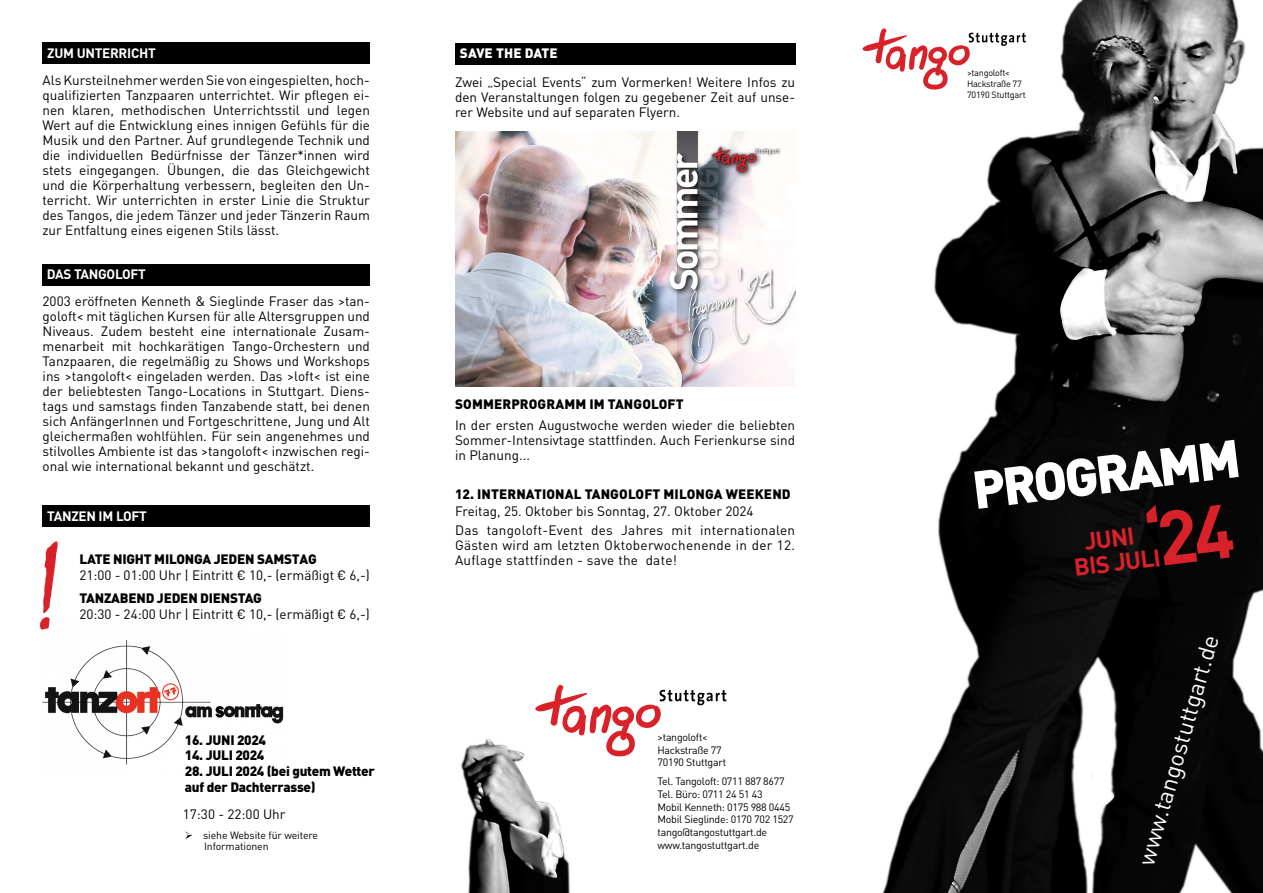
<style>
.page{position:relative;width:1263px;height:893px;background:#fff}
.page>*{position:absolute;margin:0;border:0;box-sizing:border-box;transform-origin:0 0}
.t1{font:124.5px "Mistral";color:#d92129;scale:.78 1}
.t2{font:900 52.5px "DINOT";color:#fff}
.t3{font:700 24px "DINOT";color:#d92129}
.t4{font:23.55px "DINOT";color:#fff}
.t5{font:13.5px/15px "DINOT";color:#000;text-align:justify}
.t6{font:900 13.5px/15.8px "DINOT";letter-spacing:-.015em;color:#000}
.t7{font:900 13.5px "DINOT";letter-spacing:.01em;color:#000}
.t8{font:700 13.5px "DINOT";letter-spacing:-.02em;color:#fff}
.t9{font:900 13.5px "DINOT";letter-spacing:.01em;color:#fff}
.t10{font:10.65px/12.8px "DINOT";letter-spacing:-.025em;color:#000}
.t11{font:10.5px/10.5px "DINOT";letter-spacing:-.01em;color:#000}
.t12{font:9px/10.9px "DINOT";letter-spacing:-.025em;color:#000}
</style>
<div class="page">
<img style="left:43px;top:639px;width:241px;height:126px">
<img style="left:882px;top:0;width:381px;height:893px">
<img style="left:461px;top:738px;width:109px;height:155px">
<svg style="left:535px;top:685px;width:191px;height:71px"></svg>
<svg style="left:862px;top:28px;width:164px;height:62px"></svg>
<div style="left:43px;top:264px;width:327px;height:21px;background:#000"></div>
<div style="left:42px;top:505px;width:328px;height:21px;background:#000"></div>
<div style="left:455px;top:43px;width:340px;height:22px;background:#000"></div>
<div style="left:42px;top:43px;width:328px;height:21px;background:#000"></div>
<img style="left:455px;top:131px;width:340px;height:256px">
<div style="left:1145px;top:504px;width:89px;height:61px;background:#060606"></div>
<p class="t8" style="left:47px;top:44px;width:110px">ZUM UNTERRICHT</p>
<p class="t9" style="left:460px;top:44px;width:99px">SAVE THE DATE</p>
<p class="t5" style="left:42px;top:72px;width:329px">Als Kursteilnehmer werden Sie von eingespielten, hoch&shy;qualifizierten Tanzpaaren unterrichtet. Wir pflegen ei&shy;nen klaren, methodischen Unterrichtsstil und legen Wert auf die Entwicklung eines innigen Gefühls für die Musik und den Partner. Auf grundlegende Technik und die individuellen Bedürfnisse der Tänzer*innen wird stets eingegangen. Übungen, die das Gleichgewicht und die Körperhaltung verbessern, begleiten den Un&shy;terricht. Wir unterrichten in erster Linie die Struktur des Tangos, die jedem Tänzer und jeder Tänzerin Raum zur Entfaltung eines eigenen Stils lässt.</p>
<p class="t5" style="left:455px;top:74px;width:342px">Zwei „Special Events“ zum Vormerken! Weitere Infos zu den Veranstaltungen folgen zu gegebener Zeit auf unse&shy;rer Website und auf separaten Flyern.</p>
<p class="t8" style="left:47px;top:266px;width:101px">DAS TANGOLOFT</p>
<p class="t5" style="left:43px;top:293px;width:329px">2003 eröffneten Kenneth &amp; Sieglinde Fraser das &gt;tan&shy;goloft&lt; mit täglichen Kursen für alle Altersgruppen und Niveaus. Zudem besteht eine internationale Zusam&shy;menarbeit mit hochkarätigen Tango-Orchestern und Tanzpaaren, die regelmäßig zu Shows und Workshops ins &gt;tangoloft&lt; eingeladen werden. Das &gt;loft&lt; ist eine der beliebtesten Tango-Locations in Stuttgart. Diens&shy;tags und samstags finden Tanzabende statt, bei denen sich AnfängerInnen und Fortgeschrittene, Jung und Alt gleichermaßen wohlfühlen. Für sein angenehmes und stilvolles Ambiente ist das &gt;tangoloft&lt; inzwischen regi&shy;onal wie international bekannt und geschätzt.</p>
<p class="t8" style="left:47px;top:507px;width:101px">TANZEN IM LOFT</p>
<h1 class="t1" style="left:33px;top:514px;width:39px">!</h1>
<p class="t6" style="left:79px;top:551px;width:239px">LATE NIGHT MILONGA JEDEN SAMSTAG</p>
<p class="t5" style="left:79px;top:568px;width:292px">21:00 - 01:00 Uhr | Eintritt € 10,- (ermäßigt € 6,-)</p>
<p class="t6" style="left:79px;top:589px;width:184px">TANZABEND JEDEN DIENSTAG</p>
<p class="t5" style="left:79px;top:606px;width:292px">20:30 - 24:00 Uhr | Eintritt € 10,- (ermäßigt € 6,-)</p>
<p class="t6" style="left:185px;top:731px;width:83px">16. JUNI 2024</p>
<p class="t6" style="left:185px;top:747px;width:81px">14. JULI 2024</p>
<p class="t6" style="left:185px;top:763px;width:191px">28. JULI 2024 (bei gutem Wetter auf der Dachterrasse)</p>
<p class="t5" style="left:183px;top:807px;width:104px">17:30 - 22:00 Uhr</p>
<p class="t11" style="left:204px;top:830px;width:115px;text-indent:-19px">➢ siehe Website für weitere<br>Informationen</p>
<p class="t7" style="left:455px;top:395px;width:230px">SOMMERPROGRAMM IM TANGOLOFT</p>
<p class="t5" style="left:455px;top:417px;width:342px">In der ersten Augustwoche werden wieder die beliebten Sommer-Intensivtage stattfinden. Auch Ferienkurse sind in Planung...</p>
<p class="t7" style="left:455px;top:485px;width:337px">12. INTERNATIONAL TANGOLOFT MILONGA WEEKEND</p>
<p class="t5" style="left:455px;top:503px;width:300px">Freitag, 25. Oktober bis Sonntag, 27. Oktober 2024</p>
<p class="t5" style="left:455px;top:523px;width:342px">Das tangoloft-Event des Jahres mit internationalen Gästen wird am letzten Oktoberwochenende in der 12.<br>Auflage stattfinden - save the date!</p>
<p class="t10" style="left:657px;top:730px;width:70px">&gt;tangoloft&lt;<br>Hackstraße 77<br>70190 Stuttgart</p>
<p class="t10" style="left:657px;top:775px;width:138px">Tel. Tangoloft: 0711 887 8677<br>Tel. Büro: 0711 24 51 43<br>Mobil Kenneth: 0175 988 0445<br>Mobil Sieglinde: 0170 702 1527 tango@tangostuttgart.de www.tangostuttgart.de</p>
<p class="t12" style="left:967px;top:67px;width:60px">&gt;tangoloft&lt;<br>Hackstraße 77<br>70190 Stuttgart</p>
<h2 class="t2" style="left:968px;top:456px;width:271px;rotate:-7deg">PROGRAMM</h2>
<h3 class="t3" style="left:1082px;top:526px;width:52px;rotate:-7deg">JUNI</h3>
<h3 class="t3" style="left:1072px;top:552px;width:88px;rotate:-7deg">BIS JULI</h3>
<h3 class="t4" style="left:1131px;top:860px;width:240px;rotate:-74deg">www.tangostuttgart.de</h3>
</div>
